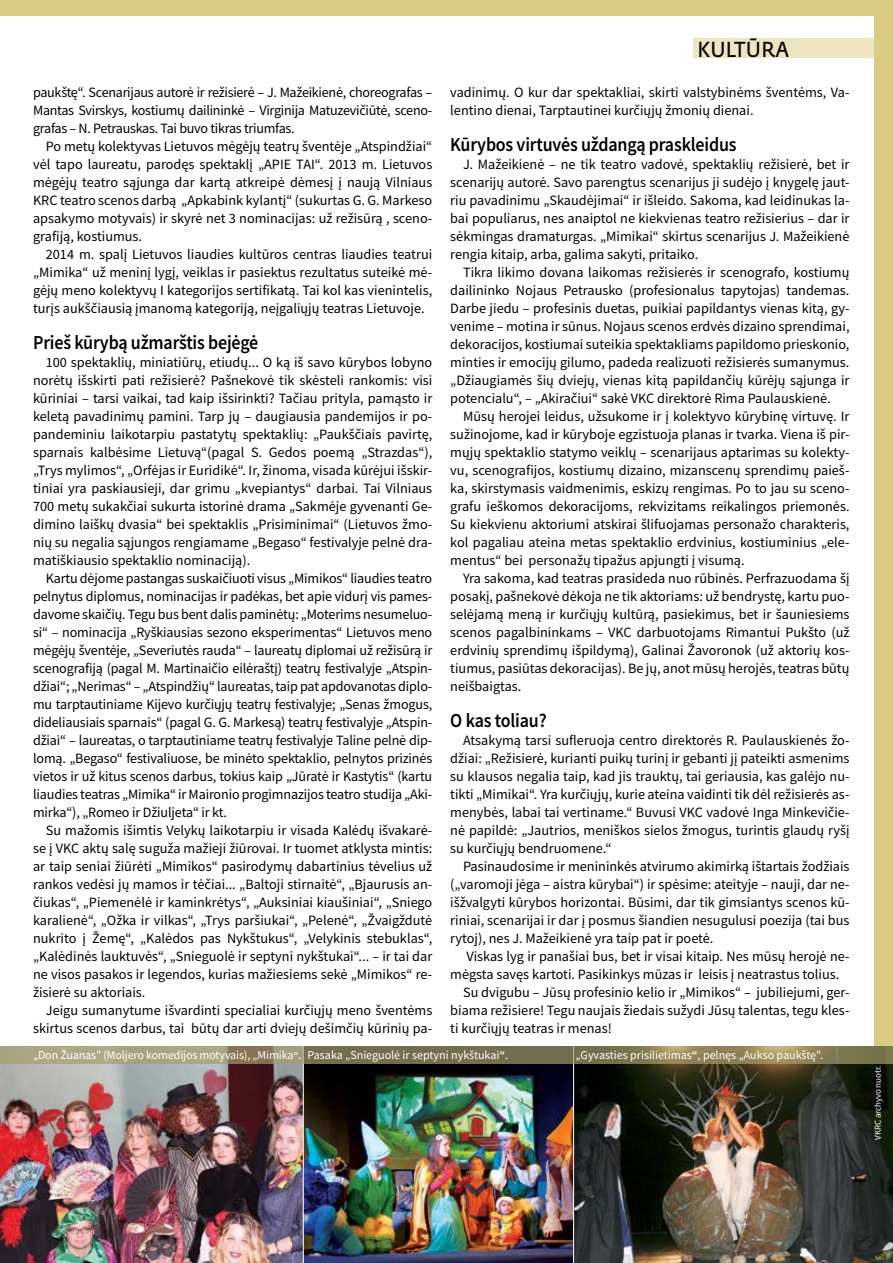
<style>
.page{position:relative;width:893px;height:1263px;background:#fff}
.page>*{position:absolute;margin:0;border:0;box-sizing:border-box;transform-origin:0 0}
.t1{font:21.45px "Fedra Sans Pro";letter-spacing:.01em;color:#000;scale:.91 1}
.t2{font:600 19.8px "Source Sans Pro";letter-spacing:-.01em;color:#000;scale:.91 1}
.t3{font:14.25px/18px "Source Sans Pro";color:#000;text-align:justify}
.t4{font:12px "Source Sans Pro";color:#fff}
.t5{font:9px "Source Sans Pro";letter-spacing:-.01em;color:#fff}
.s1{font-weight:600}
</style>
<div class="page">
<div style="left:0;top:0;width:893px;height:16px;background:#dbca81"></div>
<img style="left:0;top:1063px;width:874px;height:200px">
<svg style="left:874px;top:16px;width:19px;height:1247px;background:#bbae6f"></svg>
<svg style="left:693px;top:38px;width:200px;height:20px;background:#ebe1ba"></svg>
<hr style="left:573px;top:1046px;width:1px;height:217px;background:#fff">
<hr style="left:303px;top:1046px;width:1px;height:217px;background:#fff">
<svg style="left:0;top:1046px;width:893px;height:17px;background:#8d8560"></svg>
<p class="t3" style="left:33px;top:83px;width:401px">paukštę“. Scenarijaus autorė ir režisierė – J. Mažeikienė, choreografas – Mantas Svirskys, kostiumų dailininkė – Virginija Matuzevičiūtė, sceno&shy;grafas – N. Petrauskas. Tai buvo tikras triumfas.</p>
<p class="t3" style="left:33px;top:137px;width:401px;text-indent:13px">Po metų kolektyvas Lietuvos mėgėjų teatrų šventėje „Atspindžiai“ vėl tapo laureatu, parodęs spektaklį „APIE TAI“. 2013 m. Lietuvos mėgėjų teatro sąjunga dar kartą atkreipė dėmesį į naują Vilniaus KRC teatro scenos darbą „Apkabink kylantį“ (sukurtas G. G. Markeso apsakymo motyvais) ir skyrė net 3 nominacijas: už režisūrą , sceno&shy;grafiją, kostiumus.</p>
<p class="t3" style="left:33px;top:245px;width:401px;text-indent:13px">2014 m. spalį Lietuvos liaudies kultūros centras liaudies teatrui „Mimika“ už meninį lygį, veiklas ir pasiektus rezultatus suteikė mė&shy;gėjų meno kolektyvų I kategorijos sertifikatą. Tai kol kas vienintelis, turįs aukščiausią įmanomą kategoriją, neįgaliųjų teatras Lietuvoje.</p>
<h2 class="t2" style="left:33px;top:329px;width:249px">Prieš kūrybą užmarštis bejėgė</h2>
<p class="t3" style="left:33px;top:353px;width:401px;text-indent:13px">100 spektaklių, miniatiūrų, etiudų... O ką iš savo kūrybos lobyno norėtų išskirti pati režisierė? Pašnekovė tik skėsteli rankomis: visi kūriniai – tarsi vaikai, tad kaip išsirinkti? Tačiau prityla, pamąsto ir keletą pavadinimų pamini. Tarp jų – daugiausia pandemijos ir po&shy;pandeminiu laikotarpiu pastatytų spektaklių: „Paukščiais pavirtę, sparnais kalbėsime Lietuvą“(pagal S. Gedos poemą „Strazdas“), „Trys mylimos“, „Orfėjas ir Euridikė“. Ir, žinoma, visada kūrėjui išskir&shy;tiniai yra paskiausieji, dar grimu „kvepiantys“ darbai. Tai Vilniaus 700 metų sukakčiai sukurta istorinė drama „Sakmėje gyvenanti Ge&shy;dimino laiškų dvasia“ bei spektaklis „Prisiminimai“ (Lietuvos žmo&shy;nių su negalia sąjungos rengiamame „Begaso“ festivalyje pelnė dra&shy;matiškiausio spektaklio nominaciją).</p>
<p class="t3" style="left:33px;top:569px;width:401px;text-indent:13px">Kartu dėjome pastangas suskaičiuoti visus „Mimikos“ liaudies teatro pelnytus diplomus, nominacijas ir padėkas, bet apie vidurį vis pames&shy;davome skaičių. Tegu bus bent dalis paminėtų: „Moterims nesumeluo&shy;si“ – nominacija „Ryškiausias sezono eksperimentas“ Lietuvos meno mėgėjų šventėje, „Severiutės rauda“ – laureatų diplomai už režisūrą ir scenografiją (pagal M. Martinaičio eilėraštį) teatrų festivalyje „Atspin&shy;džiai“; „Nerimas“ – „Atspindžių“ laureatas, taip pat apdovanotas diplo&shy;mu tarptautiniame Kijevo kurčiųjų teatrų festivalyje; „Senas žmogus, dideliausiais sparnais“ (pagal G. G. Markesą) teatrų festivalyje „Atspin&shy;džiai“ – laureatas, o tarptautiniame teatrų festivalyje Taline pelnė dip&shy;lomą. „Begaso“ festivaliuose, be minėto spektaklio, pelnytos prizinės vietos ir už kitus scenos darbus, tokius kaip „Jūratė ir Kastytis“ (kartu liaudies teatras „Mimika“ ir Maironio progimnazijos teatro studija „Aki&shy;mirka“), „Romeo ir Džiuljeta“ ir kt.</p>
<p class="t3" style="left:33px;top:821px;width:401px;text-indent:13px">Su mažomis išimtis Velykų laikotarpiu ir visada Kalėdų išvakarė&shy;se į VKC aktų salę suguža mažieji žiūrovai. Ir tuomet atklysta mintis: ar taip seniai žiūrėti „Mimikos“ pasirodymų dabartinius tėvelius už rankos vedėsi jų mamos ir tėčiai... „Baltoji stirnaitė“, „Bjaurusis an&shy;čiukas“, „Piemenėlė ir kaminkrėtys“, „Auksiniai kiaušiniai“, „Sniego karalienė“, „Ožka ir vilkas“, „Trys paršiukai“, „Pelenė“, „Žvaigždutė nukrito į Žemę“, „Kalėdos pas Nykštukus“, „Velykinis stebuklas“, „Kalėdinės lauktuvės“, „Snieguolė ir septyni nykštukai“... – ir tai dar ne visos pasakos ir legendos, kurias mažiesiems sekė „Mimikos“ re&shy;žisierė su aktoriais.</p>
<p class="t3" style="left:33px;top:1001px;width:401px;text-align:right">Jeigu sumanytume išvardinti specialiai kurčiųjų meno šventėms skirtus scenos darbus, tai būtų dar arti dviejų dešimčių kūrinių pa-</p>
<h1 class="t1" style="left:697px;top:36px;width:102px">KULTŪRA</h1>
<p class="t3" style="left:450px;top:83px;width:401px">vadinimų. O kur dar spektakliai, skirti valstybinėms šventėms, Va&shy;lentino dienai, Tarptautinei kurčiųjų žmonių dienai.</p>
<h2 class="t2" style="left:450px;top:131px;width:316px">Kūrybos virtuvės uždangą praskleidus</h2>
<p class="t3" style="left:450px;top:155px;width:401px;text-indent:13px">J. Mažeikienė – ne tik teatro vadovė, spektaklių režisierė, bet ir scenarijų autorė. Savo parengtus scenarijus ji sudėjo į knygelę jaut&shy;riu pavadinimu „Skaudėjimai“ ir išleido. Sakoma, kad leidinukas la&shy;bai populiarus, nes anaiptol ne kiekvienas teatro režisierius – dar ir sėkmingas dramaturgas. „Mimikai“ skirtus scenarijus J. Mažeikienė rengia kitaip, arba, galima sakyti, pritaiko.</p>
<p class="t3" style="left:450px;top:263px;width:401px;text-indent:13px">Tikra likimo dovana laikomas režisierės ir scenografo, kostiumų dailininko Nojaus Petrausko (profesionalus tapytojas) tandemas.<br>Darbe jiedu – profesinis duetas, puikiai papildantys vienas kitą, gy&shy;venime – motina ir sūnus. Nojaus scenos erdvės dizaino sprendimai, dekoracijos, kostiumai suteikia spektakliams papildomo prieskonio, minties ir emocijų gilumo, padeda realizuoti režisierės sumanymus. „Džiaugiamės šių dviejų, vienas kitą papildančių kūrėjų sąjunga ir potencialu“, – „Akiračiui“ sakė VKC direktorė Rima Paulauskienė.</p>
<p class="t3" style="left:450px;top:407px;width:401px;text-indent:13px">Mūsų herojei leidus, užsukome ir į kolektyvo kūrybinę virtuvę. Ir sužinojome, kad ir kūryboje egzistuoja planas ir tvarka. Viena iš pir&shy;mųjų spektaklio statymo veiklų – scenarijaus aptarimas su kolekty&shy;vu, scenografijos, kostiumų dizaino, mizanscenų sprendimų paieš&shy;ka, skirstymasis vaidmenimis, eskizų rengimas. Po to jau su sceno&shy;grafu ieškomos dekoracijoms, rekvizitams reikalingos priemonės.<br>Su kiekvienu aktoriumi atskirai šlifuojamas personažo charakteris, kol pagaliau ateina metas spektaklio erdvinius, kostiuminius „ele&shy;mentus“ bei personažų tipažus apjungti į visumą.</p>
<p class="t3" style="left:450px;top:569px;width:401px;text-indent:13px">Yra sakoma, kad teatras prasideda nuo rūbinės. Perfrazuodama šį posakį, pašnekovė dėkoja ne tik aktoriams: už bendrystę, kartu puo&shy;selėjamą meną ir kurčiųjų kultūrą, pasiekimus, bet ir šauniesiems scenos pagalbininkams – VKC darbuotojams Rimantui Pukšto (už erdvinių sprendimų išpildymą), Galinai Žavoronok (už aktorių kos&shy;tiumus, pasiūtas dekoracijas). Be jų, anot mūsų herojės, teatras būtų neišbaigtas.</p>
<h2 class="t2" style="left:450px;top:707px;width:107px">O kas toliau?</h2>
<p class="t3" style="left:450px;top:731px;width:401px;text-indent:13px">Atsakymą tarsi sufleruoja centro direktorės R. Paulauskienės žo&shy;džiai: „Režisierė, kurianti puikų turinį ir gebanti jį pateikti asmenims su klausos negalia taip, kad jis trauktų, tai geriausia, kas galėjo nu&shy;tikti „Mimikai“. Yra kurčiųjų, kurie ateina vaidinti tik dėl režisierės as&shy;menybės, labai tai vertiname.“ Buvusi VKC vadovė Inga Minkevičie&shy;nė papildė: „Jautrios, meniškos sielos žmogus, turintis glaudų ryšį su kurčiųjų bendruomene.“</p>
<p class="t3" style="left:450px;top:857px;width:401px;text-indent:13px">Pasinaudosime ir menininkės atvirumo akimirką ištartais žodžiais („varomoji jėga – aistra kūrybai“) ir spėsime: ateityje – nauji, dar ne&shy;išžvalgyti kūrybos horizontai. Būsimi, dar tik gimsiantys scenos kū&shy;riniai, scenarijai ir dar į posmus šiandien nesugulusi poezija (tai bus rytoj), nes J. Mažeikienė yra taip pat ir poetė.</p>
<p class="t3" style="left:466px;top:947px;width:385px">Viskas lyg ir panašiai bus, bet ir visai kitaip. Nes mūsų herojė ne-</p>
<p class="t3" style="left:450px;top:965px;width:391px">mėgsta savęs kartoti. Pasikinkys mūzas ir leisis į neatrastus tolius.</p>
<p class="t3" style="left:463px;top:983px;width:388px">Su dvigubu – Jūsų profesinio kelio ir „Mimikos“ – jubiliejumi, ger-</p>
<p class="t3" style="left:450px;top:1001px;width:401px">biama režisiere! Tegu naujais žiedais sužydi Jūsų talentas, tegu kles-</p>
<p class="t3" style="left:450px;top:1019px;width:163px">ti kurčiųjų teatras ir menas!</p>
<p class="t4" style="left:33px;top:1047px;width:477px">„Don Žuanas" (Moljero komedijos motyvais), „Mimika“. Pasaka „Snieguolė ir septyni nykštukai<span class="s1">“</span>.</p>
<p class="t4" style="left:575px;top:1047px;width:249px">„Gyvasties prisilietimas<span class="s1">“</span>, pelnęs „Aukso paukštę".</p>
<p class="t5" style="left:872px;top:1140px;width:76px;rotate:-90deg">VKRC archyvo nuotr.</p>
</div>
